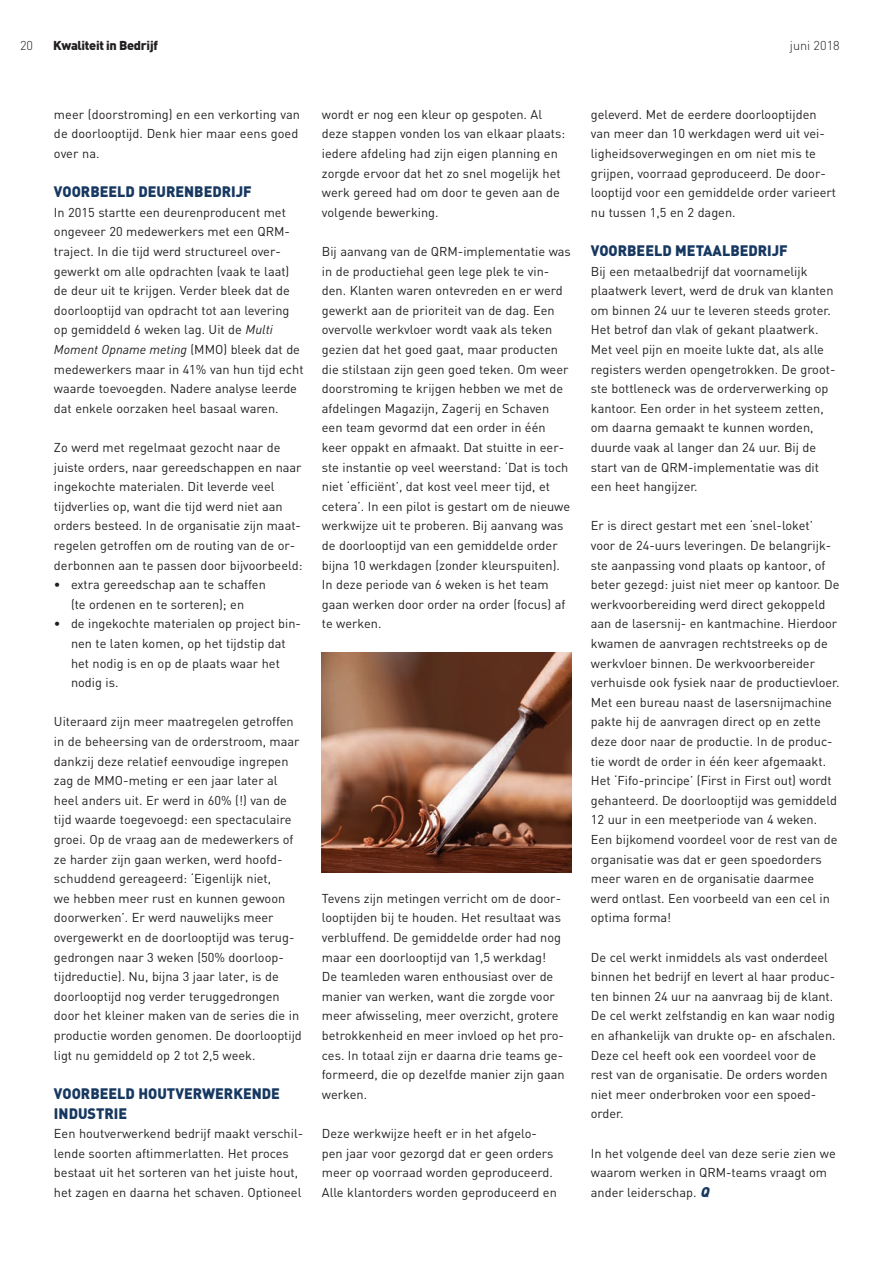
<style>
.page{position:relative;width:893px;height:1263px;background:#fff}
.page>*{position:absolute;margin:0;border:0;box-sizing:border-box;transform-origin:0 0}
.t1{font:900 15px/19.6px "DIN";color:#173861;scale:.96 1}
.t2{font:12.75px/19.6px "DIN";color:#231f20}
.t3{font:900 12.75px "DIN";letter-spacing:-.025em;color:#231f20}
.t4{font:300 12.75px "DIN";color:#231f20}
.s1{font-style:italic}
.s2{font-weight:900;font-style:italic;font-size:13.8px;color:#173861}
</style>
<div class="page">
<img style="left:321px;top:653px;width:251px;height:219px">
<p class="t4" style="left:20px;top:37px;width:14px">20</p>
<p class="t3" style="left:53px;top:37px;width:106px">Kwaliteit in Bedrijf</p>
<p class="t4" style="left:790px;top:37px;width:51px">juni 2018</p>
<p class="t2" style="left:54px;top:104px;width:248px">meer (doorstroming) en een verkorting van de doorlooptijd. Denk hier maar eens goed over na.</p>
<p class="t1" style="left:54px;top:181px;width:208px">VOORBEELD DEURENBEDRIJF</p>
<p class="t2" style="left:54px;top:202px;width:251px">In 2015 startte een deurenproducent met ongeveer 20 medewerkers met een QRM&shy;traject. In die tijd werd structureel over&shy;gewerkt om alle opdrachten (vaak te laat) de deur uit te krijgen. Verder bleek dat de doorlooptijd van opdracht tot aan levering op gemiddeld 6 weken lag. Uit de <span class="s1">Multi Moment Opname meting</span> (MMO) bleek dat de medewerkers maar in 41% van hun tijd echt waarde toevoegden. Nadere analyse leerde dat enkele oorzaken heel basaal waren.</p>
<p class="t2" style="left:54px;top:437px;width:250px">Zo werd met regelmaat gezocht naar de juiste orders, naar gereedschappen en naar ingekochte materialen. Dit leverde veel tijdverlies op, want die tijd werd niet aan orders besteed. In de organisatie zijn maat&shy;regelen getroffen om de routing van de or&shy;derbonnen aan te passen door bijvoorbeeld:</p>
<p class="t2" style="left:54px;top:574px;width:213px;text-align:center">• extra gereedschap aan te schaffen (te ordenen en te sorteren); en</p>
<p class="t2" style="left:71px;top:614px;width:231px;text-indent:-17px">• de ingekochte materialen op project bin&shy;nen te laten komen, op het tijdstip dat het nodig is en op de plaats waar het nodig is.</p>
<p class="t2" style="left:54px;top:712px;width:249px">Uiteraard zijn meer maatregelen getroffen in de beheersing van de orderstroom, maar dankzij deze relatief eenvoudige ingrepen zag de MMO-meting er een jaar later al heel anders uit. Er werd in 60% (!) van de tijd waarde toegevoegd: een spectaculaire groei. Op de vraag aan de medewerkers of ze harder zijn gaan werken, werd hoofd&shy;schuddend gereageerd: ‘Eigenlijk niet,<br>we hebben meer rust en kunnen gewoon doorwerken’. Er werd nauwelijks meer overgewerkt en de doorlooptijd was terug&shy;gedrongen naar 3 weken (50% doorloop&shy;tijdreductie). Nu, bijna 3 jaar later, is de doorlooptijd nog verder teruggedrongen door het kleiner maken van de series die in productie worden genomen. De doorlooptijd ligt nu gemiddeld op 2 tot 2,5 week.</p>
<p class="t1" style="left:54px;top:1083px;width:237px">VOORBEELD HOUTVERWERKENDE<br>INDUSTRIE</p>
<p class="t2" style="left:54px;top:1123px;width:251px">Een houtverwerkend bedrijf maakt verschil&shy;lende soorten aftimmerlatten. Het proces bestaat uit het sorteren van het juiste hout, het zagen en daarna het schaven. Optioneel</p>
<p class="t2" style="left:322px;top:104px;width:245px">wordt er nog een kleur op gespoten. Al deze stappen vonden los van elkaar plaats: iedere afdeling had zijn eigen planning en zorgde ervoor dat het zo snel mogelijk het werk gereed had om door te geven aan de volgende bewerking.</p>
<p class="t2" style="left:322px;top:241px;width:251px">Bij aanvang van de QRM-implementatie was in de productiehal geen lege plek te vin&shy;den. Klanten waren ontevreden en er werd gewerkt aan de prioriteit van de dag. Een overvolle werkvloer wordt vaak als teken gezien dat het goed gaat, maar producten die stilstaan zijn geen goed teken. Om weer doorstroming te krijgen hebben we met de afdelingen Magazijn, Zagerij en Schaven een team gevormd dat een order in één keer oppakt en afmaakt. Dat stuitte in eer&shy;ste instantie op veel weerstand: ‘Dat is toch niet ‘efficiënt’, dat kost veel meer tijd, et cetera’. In een pilot is gestart om de nieuwe werkwijze uit te proberen. Bij aanvang was de doorlooptijd van een gemiddelde order bijna 10 werkdagen (zonder kleurspuiten).<br>In deze periode van 6 weken is het team gaan werken door order na order (focus) af te werken.</p>
<p class="t2" style="left:322px;top:888px;width:244px">Tevens zijn metingen verricht om de door&shy;looptijden bij te houden. Het resultaat was verbluffend. De gemiddelde order had nog maar een doorlooptijd van 1,5 werkdag!<br>De teamleden waren enthousiast over de manier van werken, want die zorgde voor meer afwisseling, meer overzicht, grotere betrokkenheid en meer invloed op het pro&shy;ces. In totaal zijn er daarna drie teams ge&shy;formeerd, die op dezelfde manier zijn gaan werken.</p>
<p class="t2" style="left:322px;top:1123px;width:236px">Deze werkwijze heeft er in het afgelo&shy;pen jaar voor gezorgd dat er geen orders meer op voorraad worden geproduceerd.<br>Alle klantorders worden geproduceerd en</p>
<p class="t2" style="left:591px;top:104px;width:247px">geleverd. Met de eerdere doorlooptijden van meer dan 10 werkdagen werd uit vei&shy;ligheidsoverwegingen en om niet mis te grijpen, voorraad geproduceerd. De door&shy;looptijd voor een gemiddelde order varieert nu tussen 1,5 en 2 dagen.</p>
<p class="t1" style="left:591px;top:240px;width:207px">VOORBEELD METAALBEDRIJF</p>
<p class="t2" style="left:591px;top:261px;width:246px">Bij een metaalbedrijf dat voornamelijk plaatwerk levert, werd de druk van klanten om binnen 24 uur te leveren steeds groter.<br>Het betrof dan vlak of gekant plaatwerk.<br>Met veel pijn en moeite lukte dat, als alle registers werden opengetrokken. De groot&shy;ste bottleneck was de orderverwerking op kantoor. Een order in het systeem zetten, om daarna gemaakt te kunnen worden, duurde vaak al langer dan 24 uur. Bij de start van de QRM-implementatie was dit een heet hangijzer.</p>
<p class="t2" style="left:591px;top:516px;width:250px">Er is direct gestart met een ‘snel-loket’ voor de 24-uurs leveringen. De belangrijk&shy;ste aanpassing vond plaats op kantoor, of beter gezegd: juist niet meer op kantoor. De werkvoorbereiding werd direct gekoppeld aan de lasersnij- en kantmachine. Hierdoor kwamen de aanvragen rechtstreeks op de werkvloer binnen. De werkvoorbereider verhuisde ook fysiek naar de productievloer.<br>Met een bureau naast de lasersnijmachine pakte hij de aanvragen direct op en zette deze door naar de productie. In de produc&shy;tie wordt de order in één keer afgemaakt.<br>Het ‘Fifo-principe’ (First in First out) wordt gehanteerd. De doorlooptijd was gemiddeld 12 uur in een meetperiode van 4 weken.<br>Een bijkomend voordeel voor de rest van de organisatie was dat er geen spoedorders meer waren en de organisatie daarmee werd ontlast. Een voorbeeld van een cel in optima forma!</p>
<p class="t2" style="left:591px;top:947px;width:246px">De cel werkt inmiddels als vast onderdeel binnen het bedrijf en levert al haar produc&shy;ten binnen 24 uur na aanvraag bij de klant.<br>De cel werkt zelfstandig en kan waar nodig en afhankelijk van drukte op- en afschalen.<br>Deze cel heeft ook een voordeel voor de rest van de organisatie. De orders worden niet meer onderbroken voor een spoed&shy;order.</p>
<p class="t2" style="left:591px;top:1143px;width:246px">In het volgende deel van deze serie zien we waarom werken in QRM-teams vraagt om ander leiderschap. <span class="s2">Q</span></p>
</div>
